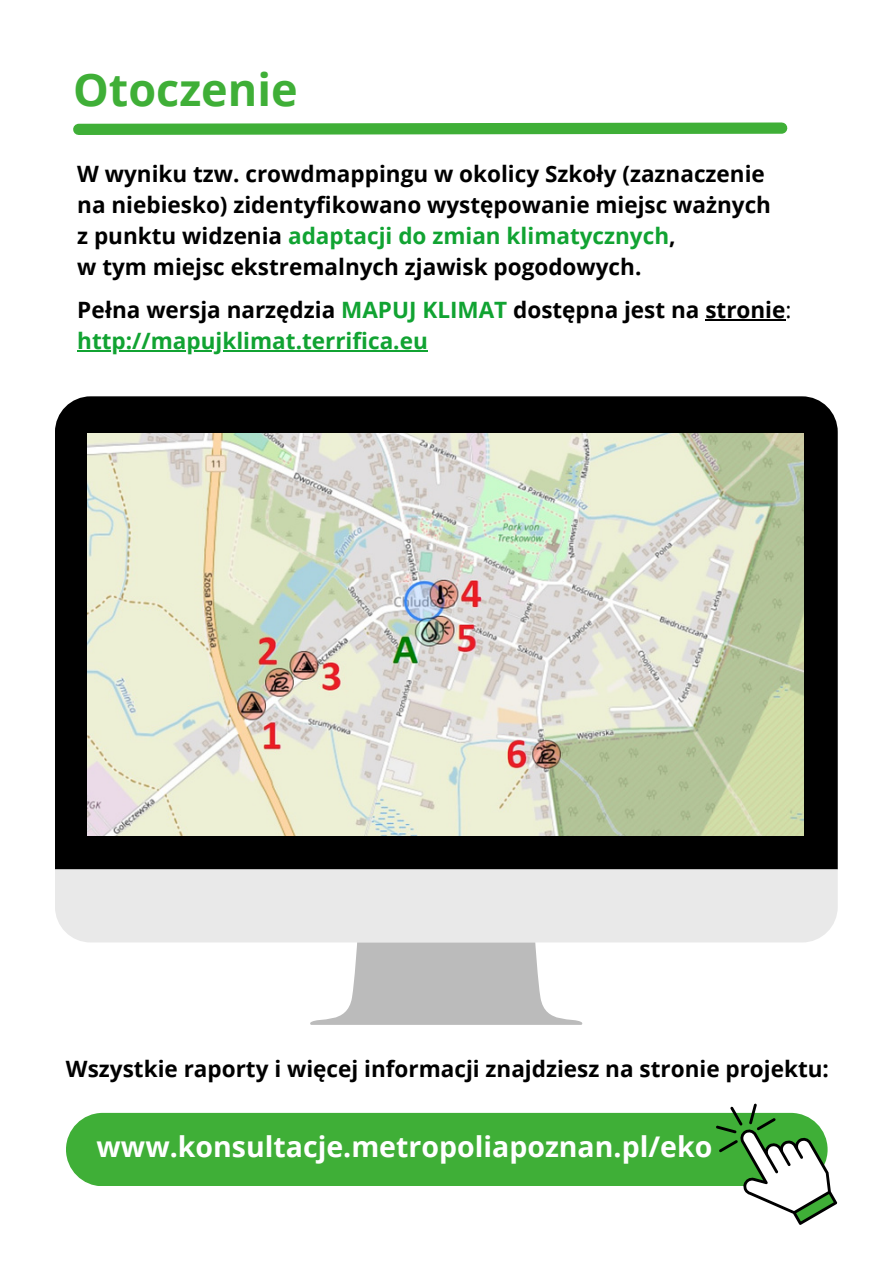
<style>
.page{position:relative;width:893px;height:1264px;background:#fff}
.page>*{position:absolute;margin:0;border:0;box-sizing:border-box;transform-origin:0 0}
.t1{font:700 45px "Open Sans";color:#3faf37}
.t2{font:700 28.5px "Open Sans";color:#fff}
.t3{font:700 22.5px "Open Sans";color:#000}
.t4{font:700 22.5px/30.9px "Open Sans";color:#11a332}
.s1{color:#000}
.s2{font-weight:400;color:#000}
</style>
<div class="page">
<div style="left:55px;top:396px;width:782px;height:473px;background:#000"></div>
<div style="left:55px;top:869px;width:782px;height:73px;background:#e9e9e9"></div>
<svg style="left:309px;top:942px;width:273px;height:82px"></svg>
<img style="left:88px;top:433px;width:715px;height:402px">
<svg style="left:73px;top:122px;width:715px;height:13px;background:#59ba52"></svg>
<div style="left:66px;top:1112px;width:761px;height:74px;background:#3faf37;border-radius:37px"></div>
<svg style="left:715px;top:1103px;width:122px;height:121px"></svg>
<hr style="left:705px;top:319px;width:80px;height:2px;background:#000">
<hr style="left:77px;top:350px;width:351px;height:1px;background:#11a332">
<p class="t1" style="left:73px;top:57px;width:226px">Otoczenie</p>
<p class="t3" style="left:77px;top:158px;width:689px">W wyniku tzw. crowdmappingu w okolicy Szkoły (zaznaczenie</p>
<p class="t3" style="left:77px;top:189px;width:695px">na niebiesko) zidentyfikowano występowanie miejsc ważnych</p>
<p class="t4" style="left:77px;top:220px;width:600px"><span class="s1">z punktu widzenia</span> adaptacji do zmian klimatycznych<span class="s1">,</span></p>
<p class="t3" style="left:77px;top:251px;width:565px">w tym miejsc ekstremalnych zjawisk pogodowych.</p>
<p class="t4" style="left:77px;top:293px;width:715px"><span class="s1">Pełna wersja narzędzia</span> MAPUJ KLIMAT <span class="s1">dostępna jest na stronie</span><span class="s2">: </span>http://mapujklimat.terrifica.eu</p>
<p class="t3" style="left:66px;top:1053px;width:764px">Wszystkie raporty i więcej informacji znajdziesz na stronie projektu:</p>
<p class="t2" style="left:97px;top:1126px;width:617px">www.konsultacje.metropoliapoznan.pl/eko</p>
</div>
